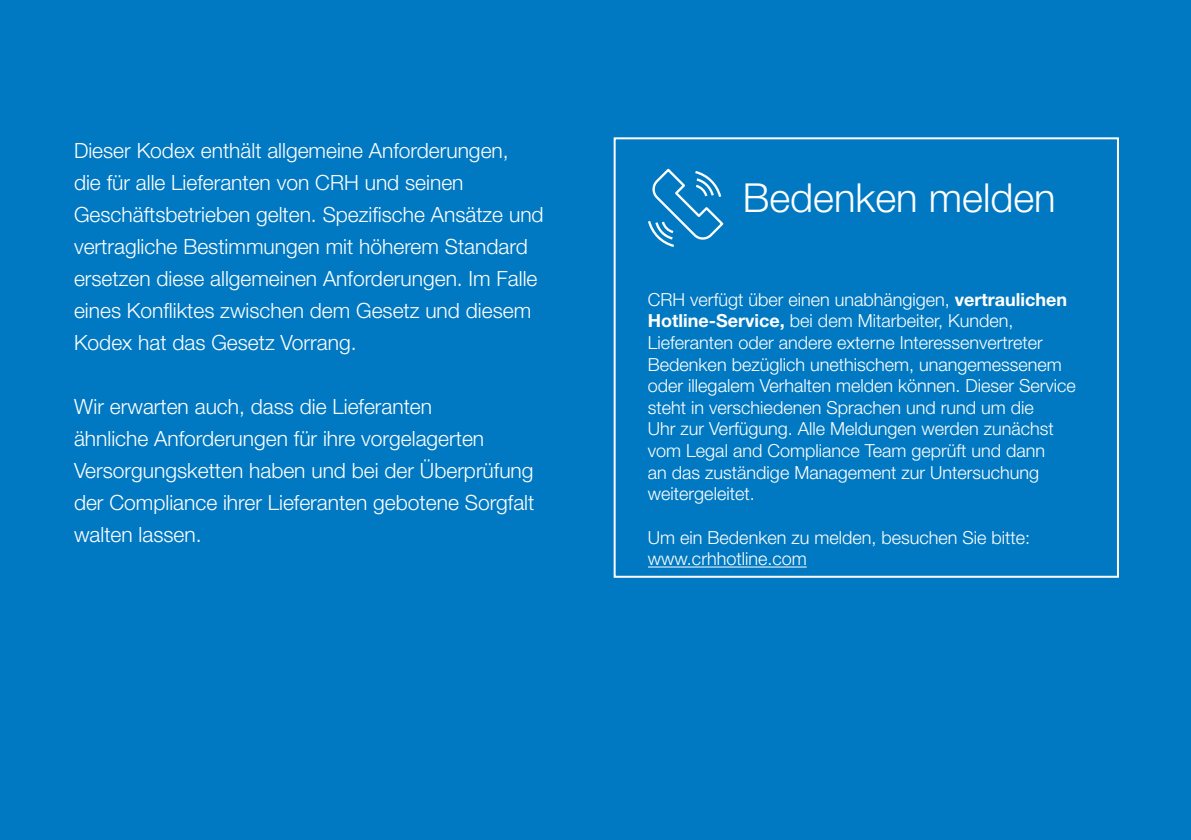
<style>
.page{position:relative;width:1191px;height:840px;background:#fff}
.page>*{position:absolute;margin:0;border:0;box-sizing:border-box;transform-origin:0 0}
.t1{font:300 40px "Helvetica Neue LT Std";color:#fff}
.t2{font:300 21px/32px "Helvetica Neue LT Std";color:#fff}
.t3{font:300 18px/21.6px "Helvetica Neue LT Std";color:#fff}
.s1{font-weight:700}
</style>
<div class="page">
<div style="left:0;top:0;width:1191px;height:839px;background:#0079c2"></div>
<hr style="left:648px;top:566px;width:158px;height:1px;background:#fff">
<div style="left:613px;top:137px;width:506px;height:440px;border:2px solid #fff"></div>
<svg style="left:648px;top:168px;width:76px;height:79px"></svg>
<p class="t2" style="left:74px;top:133px;width:471px">Dieser Kodex enthält allgemeine Anforderungen,<br>die für alle Lieferanten von CRH und seinen Geschäftsbetrieben gelten. Spezifische Ansätze und vertragliche Bestimmungen mit höherem Standard ersetzen diese allgemeinen Anforderungen. Im Falle eines Konfliktes zwischen dem Gesetz und diesem Kodex hat das Gesetz Vorrang.</p>
<p class="t2" style="left:74px;top:389px;width:462px">Wir erwarten auch, dass die Lieferanten<br>ähnliche Anforderungen für ihre vorgelagerten Versorgungsketten haben und bei der Überprüfung der Compliance ihrer Lieferanten gebotene Sorgfalt walten lassen.</p>
<p class="t1" style="left:743px;top:173px;width:314px">Bedenken melden</p>
<p class="t3" style="left:648px;top:288px;width:429px">CRH verfügt über einen unabhängigen, <span class="s1">vertraulichen Hotline-Service,</span> bei dem Mitarbeiter, Kunden, Lieferanten oder andere externe Interessenvertreter Bedenken bezüglich unethischem, unangemessenem oder illegalem Verhalten melden können. Dieser Service steht in verschiedenen Sprachen und rund um die<br>Uhr zur Verfügung. Alle Meldungen werden zunächst vom Legal and Compliance Team geprüft und dann<br>an das zuständige Management zur Untersuchung weitergeleitet.</p>
<p class="t3" style="left:648px;top:525px;width:384px">Um ein Bedenken zu melden, besuchen Sie bitte: www.crhhotline.com</p>
</div>
